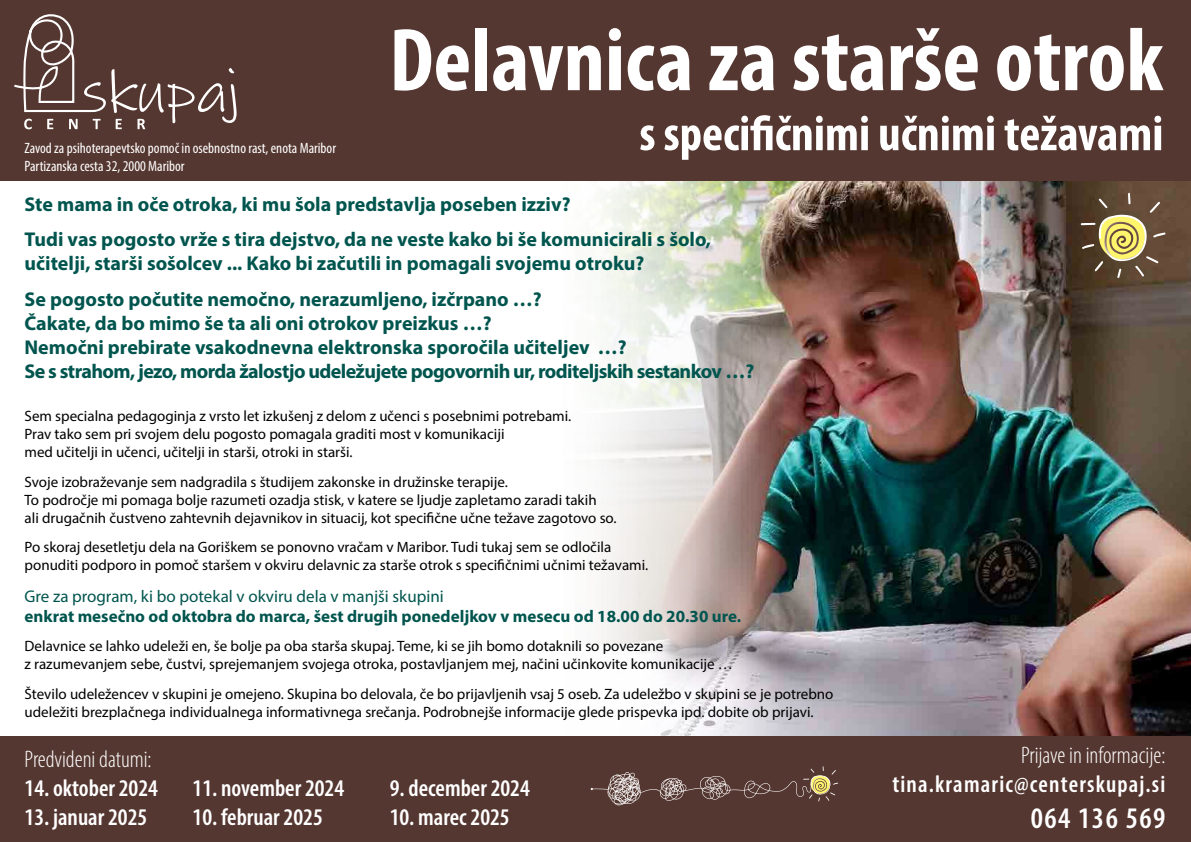
<style>
.page{position:relative;width:1191px;height:842px;background:#fff}
.page>*{position:absolute;margin:0;border:0;box-sizing:border-box;transform-origin:0 0}
.t1{font:700 condensed 90px "Myriad Pro";color:#fff}
.t2{font:700 condensed 50px "Myriad Pro";color:#fff}
.t3{font:600 condensed 30px "Myriad Pro";letter-spacing:.05em;color:#fff}
.t4{font:600 condensed 24px "Myriad Pro";color:#fff}
.t5{font:300 condensed 24px "Myriad Pro";color:#fff}
.t6{font:600 condensed 24px "Myriad Pro";letter-spacing:.05em;color:#fff}
.t7{font:700 20px/35.3px "Myriad Pro";color:#00554e}
.t8{font:700 17px "Myriad Pro";color:#00554e}
.t9{font:17px "Myriad Pro";color:#00554e}
.t10{font:15px/18px "Myriad Pro";color:#000}
.t11{font:condensed 15px/18px "Myriad Pro";color:#fff}
</style>
<div class="page">
<img style="left:541px;top:180px;width:650px;height:556px">
<div style="left:0;top:0;width:1191px;height:180px;background:#553731"></div>
<div style="left:0;top:736px;width:1191px;height:106px;background:#553731"></div>
<svg style="left:14px;top:14px;width:223px;height:115px"></svg>
<svg style="left:590px;top:766px;width:248px;height:39px"></svg>
<svg style="left:1080px;top:193px;width:85px;height:85px;background:#816d49"></svg>
<p class="t11" style="left:25px;top:139px;width:313px">Zavod za psihoterapevtsko pomoč in osebnostno rast, enota Maribor<br>Partizanska cesta 32, 2000 Maribor</p>
<h1 class="t1" style="left:389px;top:4px;width:775px">Delavnica za starše otrok</h1>
<h2 class="t2" style="left:639px;top:102px;width:525px">s specifičnimi učnimi težavami</h2>
<h3 class="t7" style="left:25px;top:186px;width:688px">Ste mama in oče otroka, ki mu šola predstavlja poseben izziv?<br>Tudi vas pogosto vrže s tira dejstvo, da ne veste kako bi še komunicirali s šolo,</h3>
<h3 class="t7" style="left:25px;top:245px;width:621px">učitelji, starši sošolcev ... Kako bi začutili in pomagali svojemu otroku?<br>Se pogosto počutite nemočno, nerazumljeno, izčrpano …?</h3>
<h3 class="t7" style="left:25px;top:310px;width:731px;line-height:24px">Čakate, da bo mimo še ta ali oni otrokov preizkus …?<br>Nemočni prebirate vsakodnevna elektronska sporočila učiteljev …?<br>Se s strahom, jezo, morda žalostjo udeležujete pogovornih ur, roditeljskih sestankov …?</h3>
<p class="t10" style="left:25px;top:407px;width:548px">Sem specialna pedagoginja z vrsto let izkušenj z delom z učenci s posebnimi potrebami.<br>Prav tako sem pri svojem delu pogosto pomagala graditi most v komunikaciji<br>med učitelji in učenci, učitelji in starši, otroki in starši.</p>
<p class="t10" style="left:25px;top:472px;width:593px">Svoje izobraževanje sem nadgradila s študijem zakonske in družinske terapije.<br>To področje mi pomaga bolje razumeti ozadja stisk, v katere se ljudje zapletamo zaradi takih<br>ali drugačnih čustveno zahtevnih dejavnikov in situacij, kot specifične učne težave zagotovo so.</p>
<p class="t10" style="left:25px;top:538px;width:625px">Po skoraj desetletju dela na Goriškem se ponovno vračam v Maribor. Tudi tukaj sem se odločila ponuditi podporo in pomoč staršem v okviru delavnic za starše otrok s specifičnimi učnimi težavami.</p>
<p class="t9" style="left:25px;top:585px;width:421px">Gre za program, ki bo potekal v okviru dela v manjši skupini</p>
<p class="t8" style="left:25px;top:605px;width:718px">enkrat mesečno od oktobra do marca, šest drugih ponedeljkov v mesecu od 18.00 do 20.30 ure.</p>
<p class="t10" style="left:25px;top:637px;width:710px">Delavnice se lahko udeleži en, še bolje pa oba starša skupaj. Teme, ki se jih bomo dotaknili so povezane<br>z razumevanjem sebe, čustvi, sprejemanjem svojega otroka, postavljanjem mej, načini učinkovite komunikacije …</p>
<p class="t10" style="left:25px;top:684px;width:810px">Število udeležencev v skupini je omejeno. Skupina bo delovala, če bo prijavljenih vsaj 5 oseb. Za udeležbo v skupini se je potrebno udeležiti brezplačnega individualnega informativnega srečanja. Podrobnejše informacije glede prispevka ipd. dobite ob prijavi.</p>
<h3 class="t5" style="left:25px;top:745px;width:129px">Predvideni datumi:</h3>
<h3 class="t4" style="left:25px;top:773px;width:135px">14. oktober 2024</h3>
<h3 class="t4" style="left:193px;top:773px;width:153px">11. november 2024</h3>
<h3 class="t4" style="left:390px;top:773px;width:142px">9. december 2024</h3>
<h3 class="t4" style="left:25px;top:802px;width:124px">13. januar 2025</h3>
<h3 class="t4" style="left:193px;top:802px;width:132px">10. februar 2025</h3>
<h3 class="t4" style="left:390px;top:802px;width:122px">10. marec 2025</h3>
<h3 class="t5" style="left:1021px;top:741px;width:146px">Prijave in informacije:</h3>
<h3 class="t6" style="left:892px;top:769px;width:274px">tina.kramaric@centerskupaj.si</h3>
<h3 class="t3" style="left:1030px;top:799px;width:136px">064 136 569</h3>
</div>
